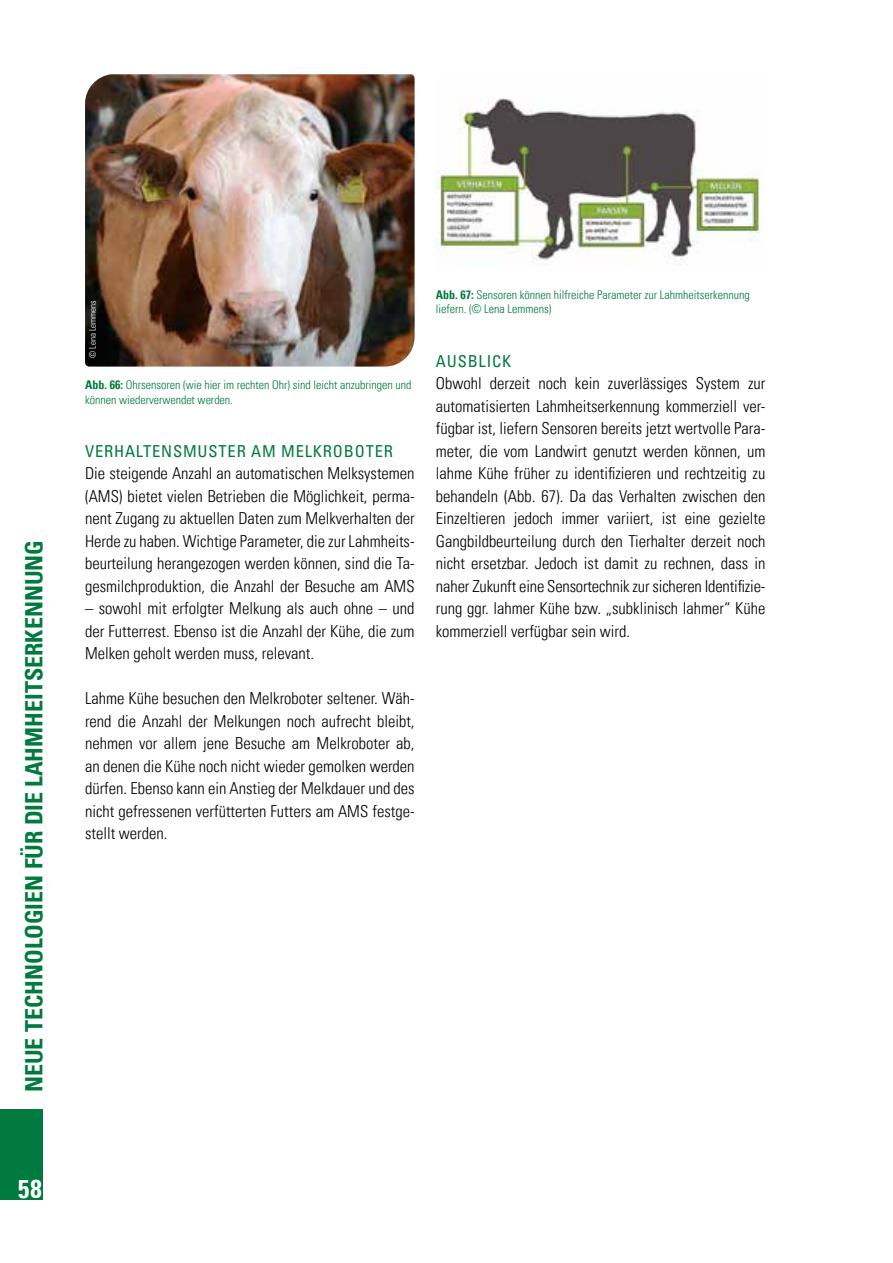
<style>
.page{position:relative;width:893px;height:1263px;background:#fff}
.page>*{position:absolute;margin:0;border:0;box-sizing:border-box;transform-origin:0 0}
.t1{font:700 condensed 25.5px "Univers LT Pro";color:#fff}
.t2{font:700 condensed 24px "Univers LT Pro";color:#007a3e}
.t3{font:300 condensed 16.5px/22.5px "Univers LT Pro";color:#000;text-align:justify}
.t4{font:condensed 16.5px "Univers LT Pro";letter-spacing:.05em;color:#007a3e}
.t5{font:300 condensed 12px/14.4px "Univers LT Pro";color:#007a3e}
.t6{font:300 condensed 9px "Univers LT Pro";color:#fff}
.s1{font-weight:700}
</style>
<div class="page">
<div style="left:0;top:1109px;width:43px;height:90px;background:#007a3e"></div>
<img style="left:436px;top:98px;width:329px;height:167px">
<img style="left:85px;top:74px;width:330px;height:293px">
<h2 class="t2" style="left:19px;top:1092px;width:554px;rotate:-90deg">NEUE TECHNOLOGIEN FÜR DIE LAHMHEITSERKENNUNG</h2>
<h1 class="t1" style="left:18px;top:1173px;width:25px">58</h1>
<p class="t6" style="left:87px;top:358px;width:59px;rotate:-90deg">© Lena Lemmens</p>
<p class="t5" style="left:85px;top:377px;width:328px"><span class="s1">Abb. 66:</span> Ohrsensoren (wie hier im rechten Ohr) sind leicht anzubringen und können wiederverwendet werden.</p>
<p class="t4" style="left:85px;top:440px;width:309px">VERHALTENSMUSTER AM MELKROBOTER</p>
<p class="t3" style="left:85px;top:461px;width:331px">Die steigende Anzahl an automatischen Melksystemen (AMS) bietet vielen Betrieben die Möglichkeit, perma&shy;nent Zugang zu aktuellen Daten zum Melkverhalten der Herde zu haben. Wichtige Parameter, die zur Lahmheits&shy;beurteilung herangezogen werden können, sind die Ta&shy;gesmilchproduktion, die Anzahl der Besuche am AMS</p>
<p class="t3" style="left:85px;top:596px;width:331px">– sowohl mit erfolgter Melkung als auch ohne – und der Futterrest. Ebenso ist die Anzahl der Kühe, die zum Melken geholt werden muss, relevant.</p>
<p class="t3" style="left:85px;top:686px;width:331px">Lahme Kühe besuchen den Melkroboter seltener. Wäh&shy;rend die Anzahl der Melkungen noch aufrecht bleibt, nehmen vor allem jene Besuche am Melkroboter ab, an denen die Kühe noch nicht wieder gemolken werden dürfen. Ebenso kann ein Anstieg der Melkdauer und des nicht gefressenen verfütterten Futters am AMS festge&shy;stellt werden.</p>
<p class="t5" style="left:436px;top:287px;width:315px"><span class="s1">Abb. 67:</span> Sensoren können hilfreiche Parameter zur Lahmheitserkennung liefern. (© Lena Lemmens)</p>
<p class="t4" style="left:436px;top:350px;width:77px">AUSBLICK</p>
<p class="t3" style="left:436px;top:371px;width:331px">Obwohl derzeit noch kein zuverlässiges System zur automatisierten Lahmheitserkennung kommerziell ver&shy;fügbar ist, liefern Sensoren bereits jetzt wertvolle Para&shy;meter, die vom Landwirt genutzt werden können, um lahme Kühe früher zu identifizieren und rechtzeitig zu behandeln (Abb. 67). Da das Verhalten zwischen den Einzeltieren jedoch immer variiert, ist eine gezielte Gangbildbeurteilung durch den Tierhalter derzeit noch nicht ersetzbar. Jedoch ist damit zu rechnen, dass in naher Zukunft eine Sensortechnik zur sicheren Identifizie&shy;rung ggr. lahmer Kühe bzw. „subklinisch lahmer“ Kühe kommerziell verfügbar sein wird.</p>
</div>
